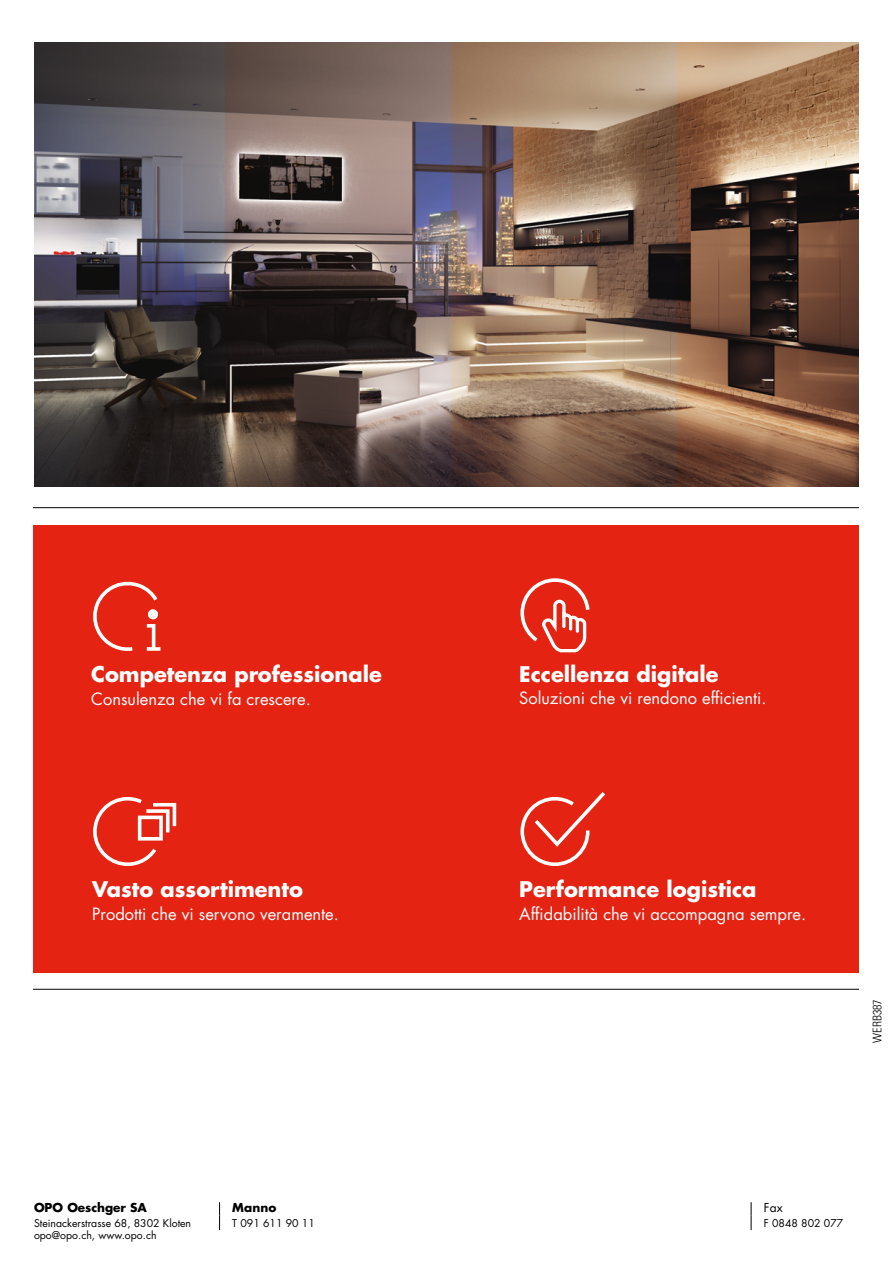
<style>
.page{position:relative;width:893px;height:1263px;background:#fff}
.page>*{position:absolute;margin:0;border:0;box-sizing:border-box;transform-origin:0 0}
.USP_-_Futura_Std_Bol{font:700 21px "Futura Std";color:#fff}
.USP_-_Futura_Std_Boo{font:16.5px "Futura Std";color:#fff}
._02_Tabellentitel{font:700 12px "Futura Std";color:#000}
._02_Preis_-_Bold{font:300 condensed 12px "Univers LT Std";color:#000}
._02_Tabellentitel-2{font:12px "Futura Std";color:#000}
.t1{font:10.5px "Futura Std";color:#000}
</style>
<div class="page">
<hr style="left:33px;top:507px;width:826px;height:1px;background:#000">
<hr style="left:33px;top:989px;width:826px;height:1px;background:#000">
<div style="left:33px;top:525px;width:826px;height:447px;background:#e42313"></div>
<svg style="left:93px;top:581px;width:68px;height:70px"></svg>
<svg style="left:520px;top:578px;width:70px;height:75px"></svg>
<svg style="left:94px;top:797px;width:83px;height:69px"></svg>
<svg style="left:520px;top:792px;width:85px;height:74px"></svg>
<img style="left:34px;top:43px;width:824px;height:443px">
<svg style="left:219px;top:1202px;width:1px;height:28px"></svg>
<svg style="left:751px;top:1202px;width:1px;height:28px"></svg>
<p class="USP_-_Futura_Std_Bol" style="left:91px;top:660px;width:292px">Competenza professionale</p>
<p class="USP_-_Futura_Std_Boo" style="left:91px;top:688px;width:221px">Consulenza che vi fa crescere.</p>
<p class="USP_-_Futura_Std_Bol" style="left:519px;top:660px;width:201px">Eccellenza digitale</p>
<p class="USP_-_Futura_Std_Boo" style="left:519px;top:688px;width:249px">Soluzioni che vi rendono efficienti.</p>
<p class="USP_-_Futura_Std_Bol" style="left:92px;top:875px;width:212px">Vasto assortimento</p>
<p class="USP_-_Futura_Std_Boo" style="left:92px;top:903px;width:248px">Prodotti che vi servono veramente.</p>
<p class="USP_-_Futura_Std_Bol" style="left:519px;top:875px;width:239px">Performance logistica</p>
<p class="USP_-_Futura_Std_Boo" style="left:519px;top:903px;width:289px">Affidabilità che vi accompagna sempre.</p>
<p class="_02_Preis_-_Bold" style="left:870px;top:1043px;width:45px;rotate:-90deg">WERB387</p>
<p class="_02_Tabellentitel" style="left:34px;top:1199px;width:114px">OPO Oeschger SA</p>
<p class="t1" style="left:34px;top:1216px;width:159px">Steinackerstrasse 68, 8302 Kloten</p>
<p class="t1" style="left:34px;top:1228px;width:124px">opo@opo.ch, www.opo.ch</p>
<p class="_02_Tabellentitel" style="left:232px;top:1199px;width:46px">Manno</p>
<p class="_02_Tabellentitel-2" style="left:764px;top:1200px;width:20px">Fax</p>
<p class="t1" style="left:232px;top:1216px;width:84px">T 091 611 90 11</p>
<p class="t1" style="left:764px;top:1216px;width:81px">F 0848 802 077</p>
</div>
